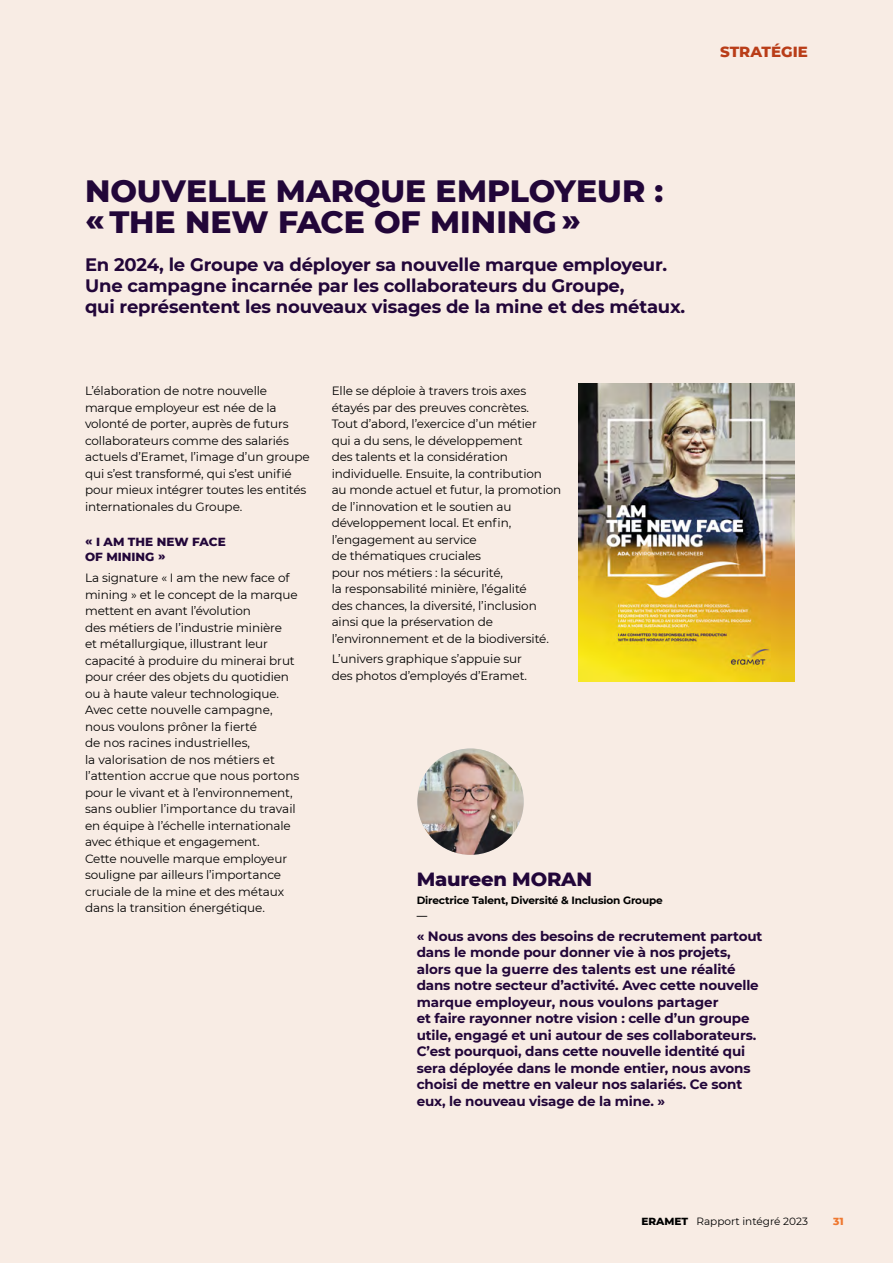
<style>
.page{position:relative;width:893px;height:1263px;background:#f8ece4}
.page>*{position:absolute;margin:0;border:0;box-sizing:border-box;transform-origin:0 0}
.t1{font:800 31.5px/31.5px "Montserrat";color:#220639}
.t2{font:800 19.5px "Montserrat";letter-spacing:-.01em;color:#220639}
.Chapo_C12_14{font:700 18px/21px "Montserrat";letter-spacing:-.01em;color:#220639}
.t3{font:800 15px "Montserrat";color:#b93d18}
.t4{font:700 13.5px/16.5px "Montserrat";letter-spacing:-.01em;color:#220639}
.Texte_courant_C8_11{font:12px/16.5px "Montserrat";letter-spacing:-.01em;color:#000}
.t5{font:800 12px/15px "Montserrat";color:#220639}
.t6{font:700 10.5px "Montserrat";letter-spacing:-.015em;color:#000}
.t7{font:10.5px "Montserrat";color:#000}
.t8{font:800 10.5px "Montserrat";color:#ef7830}
.t9{font:600 10.5px "Montserrat";color:#000}
.s1{font-weight:800}
</style>
<div class="page">
<img style="left:578px;top:383px;width:216px;height:298px">
<img style="left:417px;top:748px;width:107px;height:107px;border-radius:53px">
<p class="t3" style="left:720px;top:41px;width:89px">STRATÉGIE</p>
<p class="t1" style="left:85px;top:173px;width:580px">NOUVELLE MARQUE EMPLOYEUR : « THE NEW FACE OF MINING »</p>
<p class="Chapo_C12_14" style="left:85px;top:254px;width:602px">En 2024, le Groupe va déployer sa nouvelle marque employeur.<br>Une campagne incarnée par les collaborateurs du Groupe,<br>qui représentent les nouveaux visages de la mine et des métaux.</p>
<p class="Texte_courant_C8_11" style="left:85px;top:382px;width:226px">L’élaboration de notre nouvelle marque employeur est née de la volonté de porter, auprès de futurs collaborateurs comme des salariés actuels d’Eramet, l’image d’un groupe qui s’est transformé, qui s’est unifié pour mieux intégrer toutes les entités internationales du Groupe.</p>
<p class="t5" style="left:85px;top:534px;width:142px">« I AM THE NEW FACE<br>OF MINING »</p>
<p class="Texte_courant_C8_11" style="left:85px;top:569px;width:216px">La signature « I am the new face of mining » et le concept de la marque mettent en avant l’évolution<br>des métiers de l’industrie minière<br>et métallurgique, illustrant leur capacité à produire du minerai brut pour créer des objets du quotidien ou à haute valeur technologique.<br>Avec cette nouvelle campagne, nous voulons prôner la fierté<br>de nos racines industrielles,<br>la valorisation de nos métiers et l’attention accrue que nous portons pour le vivant et à l’environnement, sans oublier l’importance du travail en équipe à l’échelle internationale avec éthique et engagement.<br>Cette nouvelle marque employeur souligne par ailleurs l’importance cruciale de la mine et des métaux dans la transition énergétique.</p>
<p class="Texte_courant_C8_11" style="left:332px;top:382px;width:231px">Elle se déploie à travers trois axes étayés par des preuves concrètes.<br>Tout d’abord, l’exercice d’un métier<br>qui a du sens, le développement<br>des talents et la considération individuelle. Ensuite, la contribution<br>au monde actuel et futur, la promotion de l’innovation et le soutien au développement local. Et enfin, l’engagement au service<br>de thématiques cruciales<br>pour nos métiers : la sécurité,<br>la responsabilité minière, l’égalité<br>des chances, la diversité, l’inclusion ainsi que la préservation de l’environnement et de la biodiversité.</p>
<p class="Texte_courant_C8_11" style="left:332px;top:650px;width:197px">L’univers graphique s’appuie sur des photos d’employés d’Eramet.</p>
<p class="t2" style="left:417px;top:865px;width:177px">Maureen MORAN</p>
<p class="t6" style="left:417px;top:892px;width:248px">Directrice Talent, Diversité &amp; Inclusion Groupe</p>
<p class="t9" style="left:417px;top:909px;width:12px">—</p>
<p class="t4" style="left:417px;top:927px;width:347px">« Nous avons des besoins de recrutement partout dans le monde pour donner vie à nos projets, alors que la guerre des talents est une réalité dans notre secteur d’activité. Avec cette nouvelle marque employeur, nous voulons partager<br>et faire rayonner notre vision : celle d’un groupe utile, engagé et uni autour de ses collaborateurs.<br>C’est pourquoi, dans cette nouvelle identité qui sera déployée dans le monde entier, nous avons choisi de mettre en valeur nos salariés. Ce sont eux, le nouveau visage de la mine. »</p>
<p class="t7" style="left:641px;top:1214px;width:168px"><span class="s1">ERAMET</span> Rapport intégré 2023</p>
<p class="t8" style="left:833px;top:1213px;width:12px">31</p>
</div>
